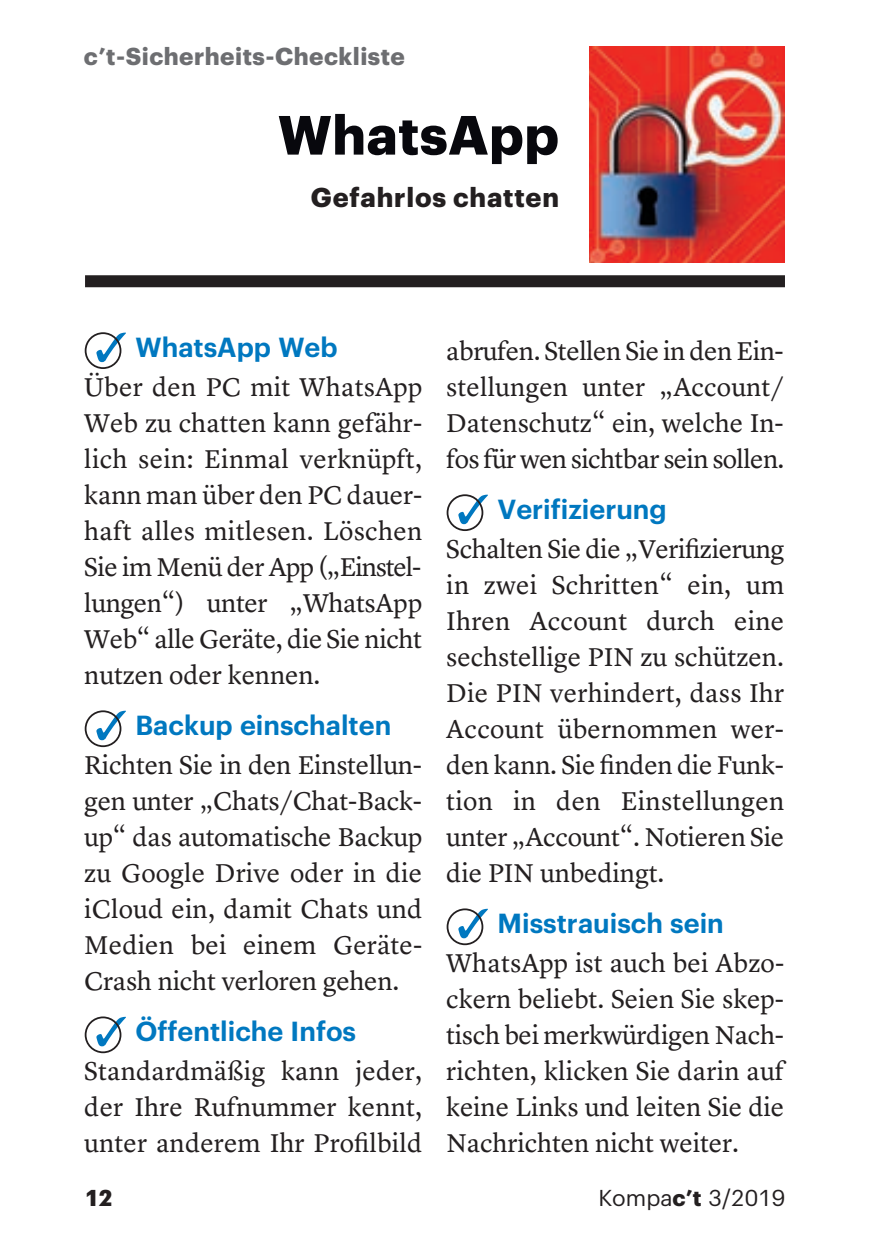
<style>
.page{position:relative;width:893px;height:1259px;background:#fff}
.page>*{position:absolute;margin:0;border:0;box-sizing:border-box;transform-origin:0 0}
.t1{font:700 54px "Graphik";letter-spacing:.01em;color:#08080d}
.t2{font:600 27px "Graphik";color:#0078c0}
.t3{font:26.7px/36px "Lyon Text";letter-spacing:-.005em;color:#231f20;text-align:justify}
.t4{font:700 26.7px "Graphik";letter-spacing:.03em;color:#231f20}
.t5{font:700 24px "Graphik";letter-spacing:.02em;color:#6d6e71}
.t6{font:22.5px "Graphik";color:#231f20}
.t7{font:700 22.5px "Graphik";color:#231f20}
.s1{font-weight:700}
</style>
<div class="page">
<div style="left:85px;top:275px;width:700px;height:12px;background:#231f20"></div>
<img style="left:590px;top:46px;width:195px;height:216px">
<svg style="left:85px;top:332px;width:41px;height:37px"></svg>
<svg style="left:85px;top:710px;width:41px;height:37px"></svg>
<svg style="left:85px;top:1016px;width:41px;height:37px"></svg>
<svg style="left:447px;top:494px;width:41px;height:37px"></svg>
<svg style="left:447px;top:908px;width:41px;height:37px"></svg>
<p class="t5" style="left:84px;top:47px;width:322px">c’t-Sicherheits-Checkliste</p>
<h1 class="t1" style="left:278px;top:113px;width:283px">WhatsApp</h1>
<p class="t4" style="left:311px;top:186px;width:250px">Gefahrlos chatten</p>
<p class="t2" style="left:136px;top:332px;width:204px">WhatsApp Web</p>
<p class="t3" style="left:84px;top:370px;width:339px">Über den PC mit WhatsApp Web zu chatten kann gefähr&shy;lich sein: Einmal verknüpft, kann man über den PC dauer&shy;haft alles mitlesen. Löschen Sie im Menü der App („Einstel&shy;lungen“) unter „Whats App Web“ alle Geräte, die Sie nicht nutzen oder kennen.</p>
<p class="t2" style="left:136px;top:710px;width:257px">Backup einschalten</p>
<p class="t3" style="left:84px;top:748px;width:339px">Richten Sie in den Einstellun&shy;gen unter „Chats/Chat-Back - up“ das automatische Backup zu Google Drive oder in die iCloud ein, damit Chats und Medien bei einem Geräte-Crash nicht verloren gehen.</p>
<p class="t2" style="left:136px;top:1016px;width:222px">Öffentliche Infos</p>
<p class="t3" style="left:84px;top:1054px;width:339px">Standardmäßig kann jeder, der Ihre Rufnummer kennt, unter anderem Ihr Profilbild</p>
<p class="t3" style="left:446px;top:334px;width:340px">abrufen. Stellen Sie in den Ein&shy;stellungen unter „Account/ Daten schutz“ ein, welche In - fos für wen sichtbar sein sollen.</p>
<p class="t2" style="left:497px;top:494px;width:171px">Verifizierung</p>
<p class="t3" style="left:446px;top:532px;width:340px">Schalten Sie die „Verifizierung in zwei Schritten“ ein, um Ihren Account durch eine sechstellige PIN zu schützen.<br>Die PIN verhindert, dass Ihr Account übernommen wer&shy;den kann. Sie finden die Funk&shy;tion in den Einstellungen unter „Account“. Notieren Sie die PIN unbedingt.</p>
<p class="t2" style="left:497px;top:908px;width:228px">Misstrauisch sein</p>
<p class="t3" style="left:446px;top:946px;width:339px">WhatsApp ist auch bei Abzo&shy;ckern beliebt. Seien Sie skep&shy;tisch bei merkwürdigen Nach&shy;richten, klicken Sie darin auf keine Links und leiten Sie die Nachrichten nicht weiter.</p>
<p class="t7" style="left:85px;top:1189px;width:29px">12</p>
<p class="t6" style="left:598px;top:1189px;width:188px">Kompa<span class="s1">c’t</span> 3/2019</p>
</div>
